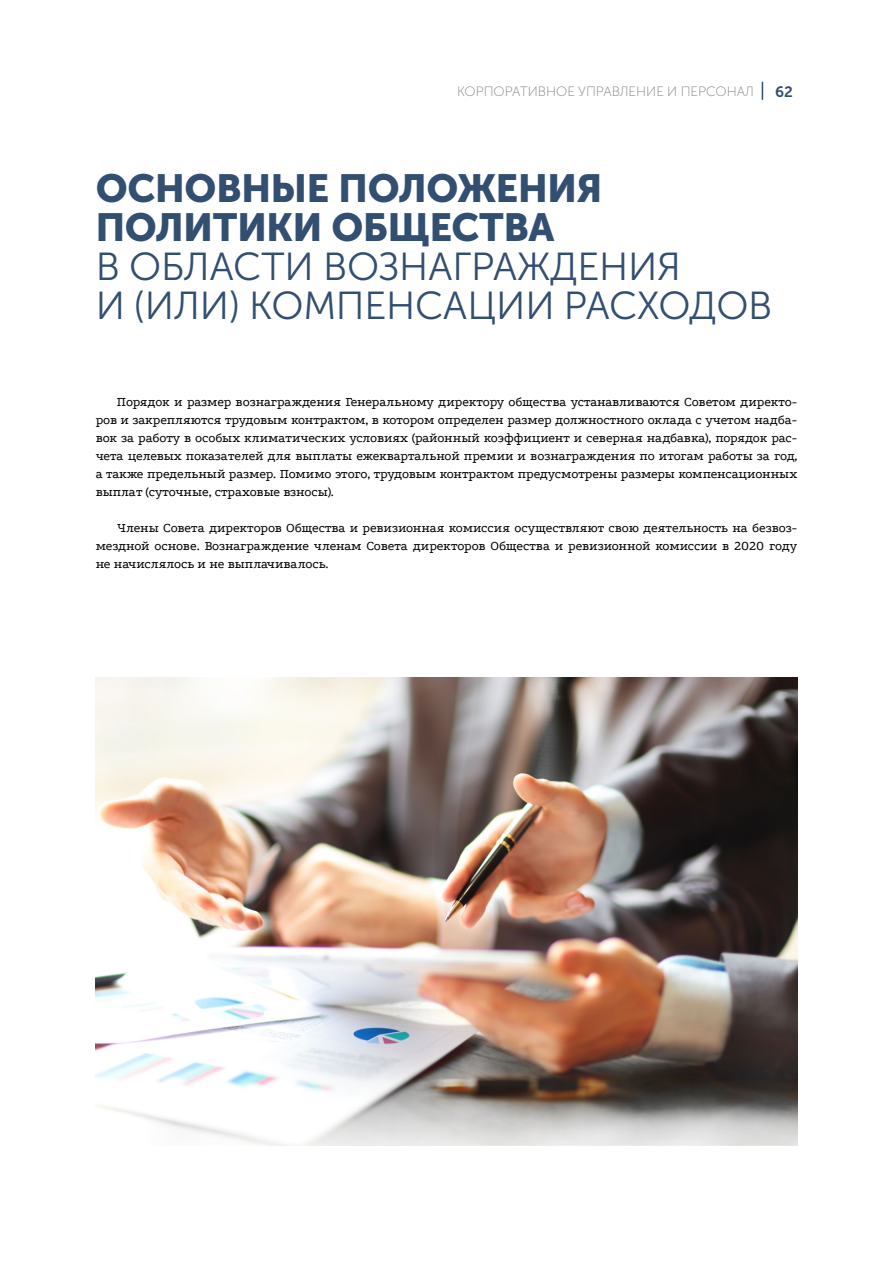
<style>
.page{position:relative;width:893px;height:1263px;background:#fff}
.page>*{position:absolute;margin:0;border:0;box-sizing:border-box;transform-origin:0 0}
.t1{font:39px/39px "Museo Sans Cyrillic 300";letter-spacing:-.005em;color:#324e71}
.t2{font:39px/39px "Museo Sans Cyrillic 900";letter-spacing:-.005em;color:#324e71}
.t3{font:15px "Museo Sans Cyrillic 700";color:#324e71}
.t4{font:13.5px/18px "Podkova";color:#000;text-align:justify}
.t5{font:13.5px "Museo Sans Cyrillic 100";color:#808285}
</style>
<div class="page">
<svg style="left:762px;top:82px;width:1px;height:18px"></svg>
<img style="left:96px;top:677px;width:701px;height:468px">
<p class="t5" style="left:457px;top:84px;width:298px">КОРПОРАТИВНОЕ УПРАВЛЕНИЕ И ПЕРСОНАЛ</p>
<p class="t3" style="left:775px;top:83px;width:19px">62</p>
<h1 class="t2" style="left:96px;top:169px;width:508px">ОСНОВНЫЕ ПОЛОЖЕНИЯ<br>ПОЛИТИКИ ОБЩЕСТВА</h1>
<h1 class="t1" style="left:96px;top:247px;width:678px">В ОБЛАСТИ ВОЗНАГРАЖДЕНИЯ<br>И (ИЛИ) КОМПЕНСАЦИИ РАСХОДОВ</h1>
<p class="t4" style="left:96px;top:392px;width:703px;text-indent:21px">Порядок и размер вознаграждения Генеральному директору общества устанавливаются Советом директо&shy;ров и закрепляются трудовым контрактом, в котором определен размер должностного оклада с учетом надба&shy;вок за работу в особых климатических условиях (районный коэффициент и северная надбавка), порядок рас&shy;чета целевых показателей для выплаты ежеквартальной премии и вознаграждения по итогам работы за год, а также предельный размер. Помимо этого, трудовым контрактом предусмотрены размеры компенсационных выплат (суточные, страховые взносы).</p>
<p class="t4" style="left:96px;top:518px;width:703px;text-indent:21px">Члены Совета директоров Общества и ревизионная комиссия осуществляют свою деятельность на безвоз&shy;мездной основе. Вознаграждение членам Совета директоров Общества и ревизионной комиссии в 2020 году не начислялось и не выплачивалось.</p>
</div>
